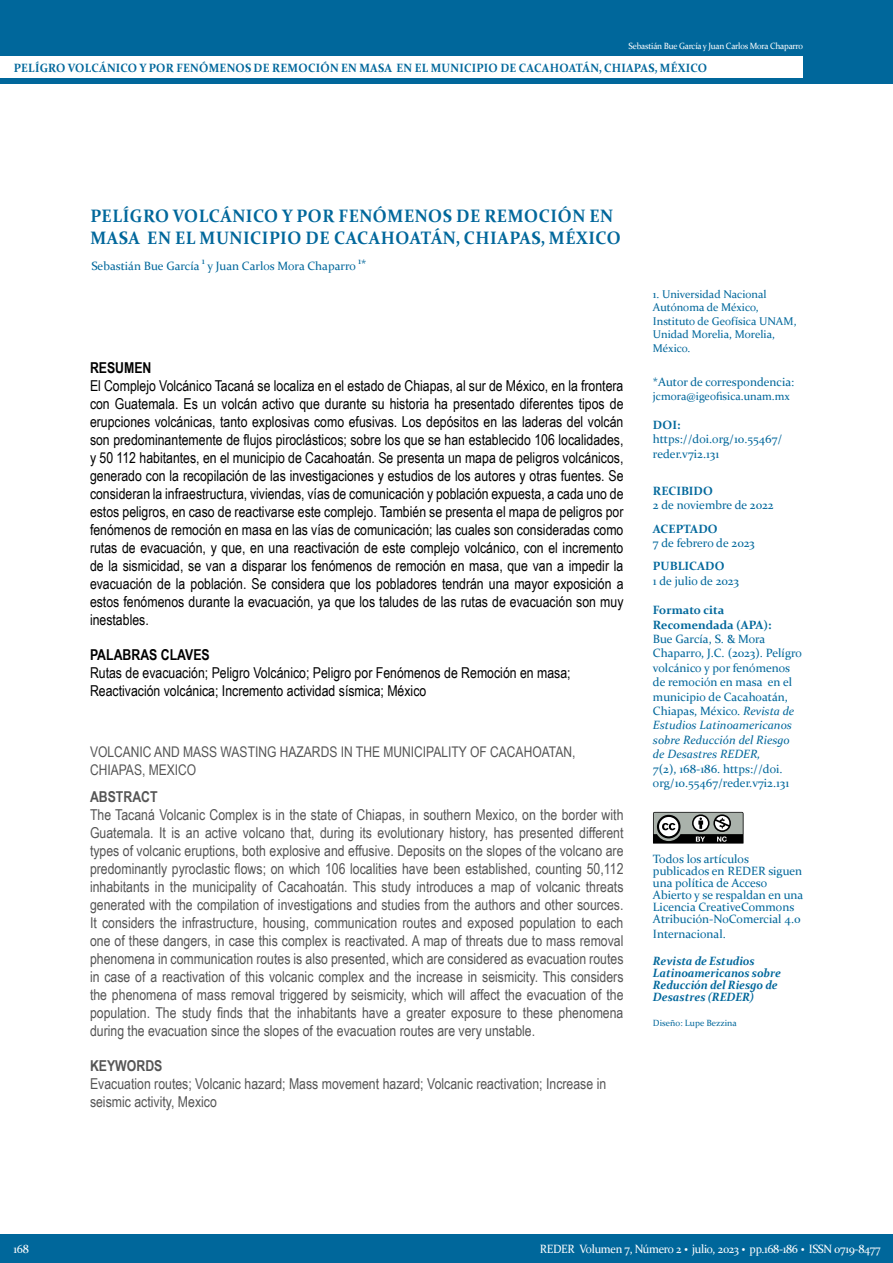
<style>
.page{position:relative;width:893px;height:1263px;background:#fff}
.page>*{position:absolute;margin:0;border:0;box-sizing:border-box;transform-origin:0 0}
.Título{font:700 18px/21.6px "Constantia";letter-spacing:.03em;color:#00679b;scale:.95 1}
.Cuerpo_PRIMER_PÁRRAF{font:15px/18px "Arial Narrow";color:#000;text-align:justify}
.Cuerpo_PRIMER_PÁRRAF-2{font:15px/18px "Arial Narrow";color:#555;text-align:justify}
.Subtítulos{font:700 15px "Arial Narrow";color:#000}
.Subtítulos-2{font:700 15px "Arial Narrow";color:#555}
.Subtítulos-3{font:14.7px/18px "Arial Narrow";color:#555}
.Autor{font:12px/14.4px "Constantia";color:#00679b}
.Autor-2{font:700 12px "Constantia";letter-spacing:.005em;color:#00679b;scale:.95 1}
.Título-2{font:italic 700 12px/12px "Constantia";letter-spacing:-.005em;color:#00679b;scale:.95 1}
.t1{font:12px "Constantia";letter-spacing:-.025em;color:#fff;scale:.95 1}
.Autor-3{font:700 12px "Constantia";letter-spacing:.005em;color:#00679b}
.Autor-4{font:11.25px/13.5px "Constantia";color:#00679b}
.Autor-5{font:9.6px "Constantia";color:#00679b}
.t2{font:9px "Constantia";letter-spacing:-.025em;color:#fff;scale:.95 1}
.Autor-6{font:9px "Constantia";color:#00679b}
.s1{font-size:12px}
.s2{font-style:italic}
.s3{font-weight:700;font-size:18px}
</style>
<div class="page">
<svg style="left:653px;top:812px;width:90px;height:31px;background:#747774"></svg>
<div style="left:0;top:0;width:893px;height:84px;background:#00679b"></div>
<div style="left:0;top:56px;width:803px;height:22px;background:#fff"></div>
<div style="left:0;top:1234px;width:893px;height:29px;background:#00679b"></div>
<p class="t2" style="left:629px;top:40px;width:185px">Sebastián Bue García y Juan Carlos Mora Chaparro</p>
<p class="Autor-2" style="left:14px;top:59px;width:731px">PELÍGRO VOLCÁNICO Y POR FENÓMENOS DE REMOCIÓN EN MASA EN EL MUNICIPIO DE CACAHOATÁN, CHIAPAS, MÉXICO</p>
<p class="Título" style="left:91px;top:205px;width:560px">PELÍGRO VOLCÁNICO Y POR FENÓMENOS DE REMOCIÓN EN<br>MASA EN EL MUNICIPIO DE CACAHOATÁN, CHIAPAS, MÉXICO</p>
<p class="Autor" style="left:92px;top:258px;width:110px">Sebastián Bue García</p>
<p class="Autor-5" style="left:202px;top:255px;width:5px">1</p>
<p class="Autor" style="left:207px;top:258px;width:150px">y Juan Carlos Mora Chaparro</p>
<p class="Autor-5" style="left:358px;top:255px;width:10px">1<span class="s1">*</span></p>
<p class="Subtítulos" style="left:90px;top:357px;width:63px">RESUMEN</p>
<p class="Cuerpo_PRIMER_PÁRRAF" style="left:90px;top:376px;width:535px">El Complejo Volcánico Tacaná se localiza en el estado de Chiapas, al sur de México, en la frontera con Guatemala. Es un volcán activo que durante su historia ha presentado diferentes tipos de erupciones volcánicas, tanto explosivas como efusivas. Los depósitos en las laderas del volcán son predominantemente de flujos piroclásticos; sobre los que se han establecido 106 localidades, y 50 112 habitantes, en el municipio de Cacahoatán. Se presenta un mapa de peligros volcánicos, generado con la recopilación de las investigaciones y estudios de los autores y otras fuentes. Se consideran la infraestructura, viviendas, vías de comunicación y población expuesta, a cada uno de estos peligros, en caso de reactivarse este complejo. También se presenta el mapa de peligros por fenómenos de remoción en masa en las vías de comunicación; las cuales son consideradas como rutas de evacuación, y que, en una reactivación de este complejo volcánico, con el incremento de la sismicidad, se van a disparar los fenómenos de remoción en masa, que van a impedir la evacuación de la población. Se considera que los pobladores tendrán una mayor exposición a estos fenómenos durante la evacuación, ya que los taludes de las rutas de evacuación son muy inestables.</p>
<p class="Subtítulos" style="left:90px;top:643px;width:121px">PALABRAS CLAVES</p>
<p class="Cuerpo_PRIMER_PÁRRAF" style="left:90px;top:663px;width:482px">Rutas de evacuación; Peligro Volcánico; Peligro por Fenómenos de Remoción en masa;<br>Reactivación volcánica; Incremento actividad sísmica; México</p>
<p class="Subtítulos-3" style="left:90px;top:742px;width:487px">VOLCANIC AND MASS WASTING HAZARDS IN THE MUNICIPALITY OF CACAHOATAN,<br>CHIAPAS, MEXICO</p>
<p class="Subtítulos-2" style="left:90px;top:785px;width:69px">ABSTRACT</p>
<p class="Cuerpo_PRIMER_PÁRRAF-2" style="left:90px;top:805px;width:535px">The Tacaná Volcanic Complex is in the state of Chiapas, in southern Mexico, on the border with Guatemala. It is an active volcano that, during its evolutionary history, has presented different types of volcanic eruptions, both explosive and effusive. Deposits on the slopes of the volcano are predominantly pyroclastic flows; on which 106 localities have been established, counting 50,112 inhabitants in the municipality of Cacahoatán. This study introduces a map of volcanic threats generated with the compilation of investigations and studies from the authors and other sources.<br>It considers the infrastructure, housing, communication routes and exposed population to each one of these dangers, in case this complex is reactivated. A map of threats due to mass removal phenomena in communication routes is also presented, which are considered as evacuation routes in case of a reactivation of this volcanic complex and the increase in seismicity. This considers the phenomena of mass removal triggered by seismicity, which will affect the evacuation of the population. The study finds that the inhabitants have a greater exposure to these phenomena during the evacuation since the slopes of the evacuation routes are very unstable.</p>
<p class="Subtítulos-2" style="left:90px;top:1054px;width:74px">KEYWORDS</p>
<p class="Cuerpo_PRIMER_PÁRRAF-2" style="left:90px;top:1074px;width:518px">Evacuation routes; Volcanic hazard; Mass movement hazard; Volcanic reactivation; Increase in seismic activity, Mexico</p>
<p class="Autor-4" style="left:653px;top:287px;width:145px">1. Universidad Nacional<br>Autónoma de México,<br>Instituto de Geofísica UNAM,<br>Unidad Morelia, Morelia,<br>México.</p>
<p class="Autor" style="left:653px;top:374px;width:143px">*Autor de correspondencia:</p>
<p class="Autor-4" style="left:653px;top:389px;width:138px">jcmora@igeofisica.unam.mx</p>
<p class="Autor-3" style="left:653px;top:417px;width:29px">DOI:</p>
<p class="Autor" style="left:653px;top:432px;width:131px">https://doi.org/10.55467/ reder.v7i2.131</p>
<p class="Autor-3" style="left:653px;top:482px;width:62px">RECIBIDO</p>
<p class="Autor" style="left:653px;top:497px;width:122px">2 de noviembre de 2022</p>
<p class="Autor-3" style="left:653px;top:520px;width:66px">ACEPTADO</p>
<p class="Autor" style="left:653px;top:535px;width:103px">7 de febrero de 2023</p>
<p class="Autor-3" style="left:653px;top:558px;width:73px">PUBLICADO</p>
<p class="Autor" style="left:653px;top:573px;width:87px">1 de julio de 2023</p>
<p class="Autor-3" style="left:653px;top:602px;width:73px">Formato cita</p>
<p class="Autor-3" style="left:653px;top:616px;width:120px">Recomendada (APA):</p>
<p class="Autor" style="left:653px;top:631px;width:151px">Bue García, S. &amp; Mora<br>Chaparro, J.C. (2023). Pelígro volcánico y por fenómenos de remoción en masa en el municipio de Cacahoatán,<br>Chiapas, México. <span class="s2">Revista de<br>Estudios Latinoamericanos sobre Reducción del Riesgo de Desastres REDER,<br>7</span>(2), 168-186. https://doi. org/10.55467/reder.v7i2.131</p>
<p class="Autor" style="left:653px;top:852px;width:152px;line-height:12px">Todos los artículos publicados en REDER siguen una política de Acceso<br>Abierto y se respaldan en una<br>Licencia CreativeCommons<br>Atribución-NoComercial 4.0</p>
<p class="Autor" style="left:653px;top:926px;width:74px">Internacional.</p>
<p class="Título-2" style="left:653px;top:954px;width:136px">Revista de Estudios<br>Latinoamericanos sobre<br>Reducción del Riesgo de<br>Desastres (REDER)</p>
<p class="Autor-6" style="left:653px;top:1017px;width:85px">Diseño: Lupe Bezzina</p>
<p class="t1" style="left:14px;top:1241px;width:18px">168</p>
<p class="t1" style="left:540px;top:1240px;width:360px">REDER Volumen 7, Número 2 <span class="s3">·</span> julio, 2023 <span class="s3">·</span> pp.168-186 <span class="s3">·</span> ISSN 0719-8477</p>
</div>
